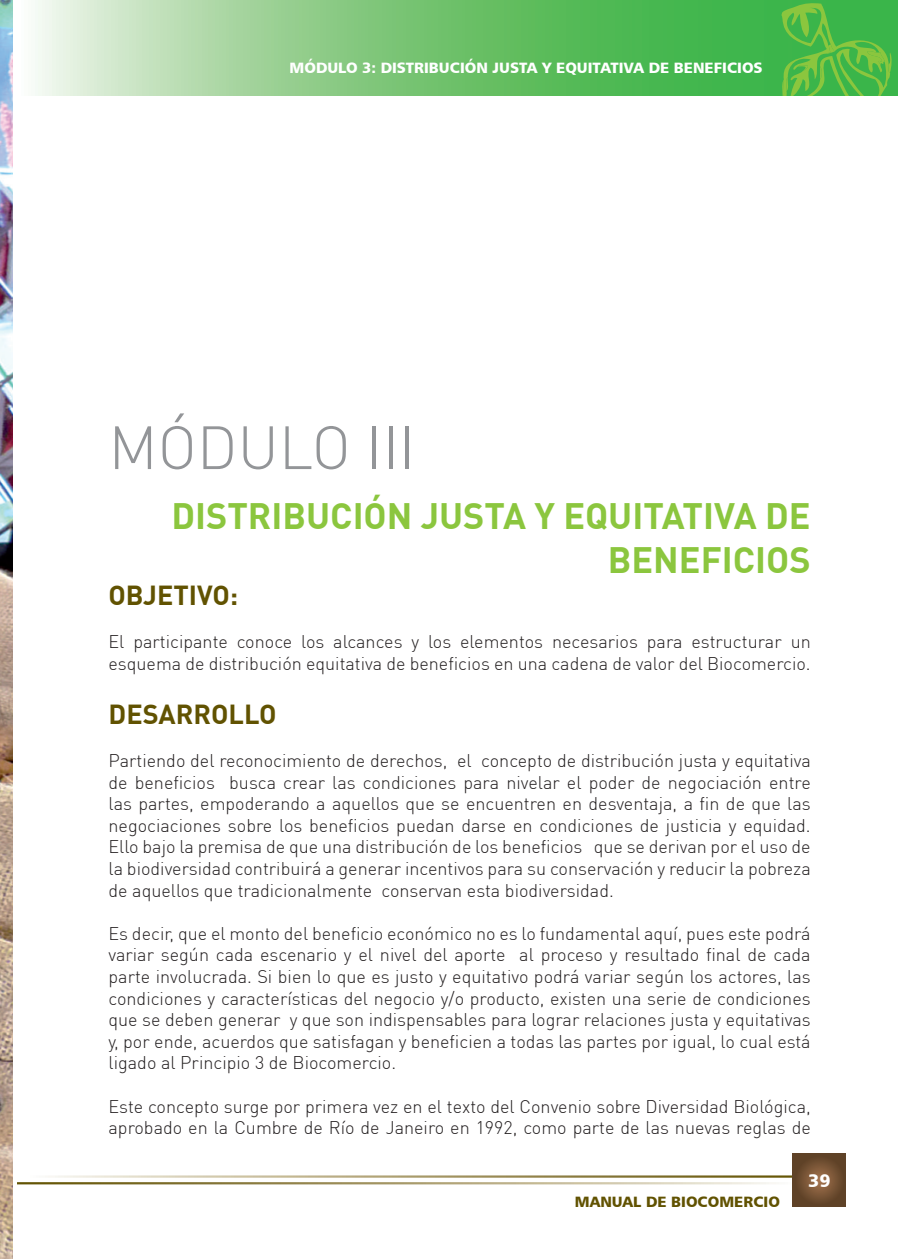
<style>
.page{position:relative;width:898px;height:1259px;background:#fff}
.page>*{position:absolute;margin:0;border:0;box-sizing:border-box;transform-origin:0 0}
.t1{font:300 60px "DIN Pro";color:#939598}
.t2{font:700 36px/43.2px "DIN Pro";color:#8bc63e}
.t3{font:700 27px "DIN Pro";color:#615201}
.t4{font:18.15px "Humanist 777 BT Black B";color:#fff}
.t5{font:300 18px/21.6px "DIN Pro";color:#231f20}
.t6{font:15px "Humanist 777 BT Black B";color:#fff}
.t7{font:15px "Humanist 777 BT Black B";color:#615201}
</style>
<div class="page">
<svg style="left:35px;top:0;width:862px;height:96px;background:#81c980"></svg>
<svg style="left:776px;top:3px;width:116px;height:93px;background:#51b946"></svg>
<svg style="left:792px;top:1153px;width:53px;height:53px;background:#6e4d30"></svg>
<img style="left:0;top:0;width:13px;height:1259px">
<p class="t6" style="left:289px;top:58px;width:474px">MÓDULO 3: DISTRIBUCIÓN JUSTA Y EQUITATIVA DE BENEFICIOS</p>
<h1 class="t1" style="left:108px;top:410px;width:308px">MÓDULO III</h1>
<h2 class="t2" style="left:607px;top:493px;width:199px;text-indent:-436px">DISTRIBUCIÓN JUSTA Y EQUITATIVA DE<br>BENEFICIOS</h2>
<h3 class="t3" style="left:108px;top:577px;width:131px">OBJETIVO:</h3>
<p class="t5" style="left:108px;top:630px;width:703px">El participante conoce los alcances y los elementos necesarios para estructurar un esquema de distribución equitativa de beneficios en una cadena de valor del Biocomercio.</p>
<h3 class="t3" style="left:108px;top:696px;width:169px">DESARROLLO</h3>
<p class="t5" style="left:108px;top:749px;width:703px;text-align:justify">Partiendo del reconocimiento de derechos, el concepto de distribución justa y equitativa de beneficios busca crear las condiciones para nivelar el poder de negociación entre las partes, empoderando a aquellos que se encuentren en desventaja, a fin de que las negociaciones sobre los beneficios puedan darse en condiciones de justicia y equidad.<br>Ello bajo la premisa de que una distribución de los beneficios que se derivan por el uso de la biodiversidad contribuirá a generar incentivos para su conservación y reducir la pobreza de aquellos que tradicionalmente conservan esta biodiversidad.</p>
<p class="t5" style="left:108px;top:922px;width:703px;text-align:justify">Es decir, que el monto del beneficio económico no es lo fundamental aquí, pues este podrá variar según cada escenario y el nivel del aporte al proceso y resultado final de cada parte involucrada. Si bien lo que es justo y equitativo podrá variar según los actores, las condiciones y características del negocio y/o producto, existen una serie de condiciones que se deben generar y que son indispensables para lograr relaciones justa y equitativas y, por ende, acuerdos que satisfagan y beneficien a todas las partes por igual, lo cual está ligado al Principio 3 de Biocomercio.</p>
<p class="t5" style="left:108px;top:1095px;width:703px">Este concepto surge por primera vez en el texto del Convenio sobre Diversidad Biológica, aprobado en la Cumbre de Río de Janeiro en 1992, como parte de las nuevas reglas de</p>
<p class="t7" style="left:574px;top:1191px;width:206px">MANUAL DE BIOCOMERCIO</p>
<p class="t4" style="left:807px;top:1168px;width:24px">39</p>
</div>
